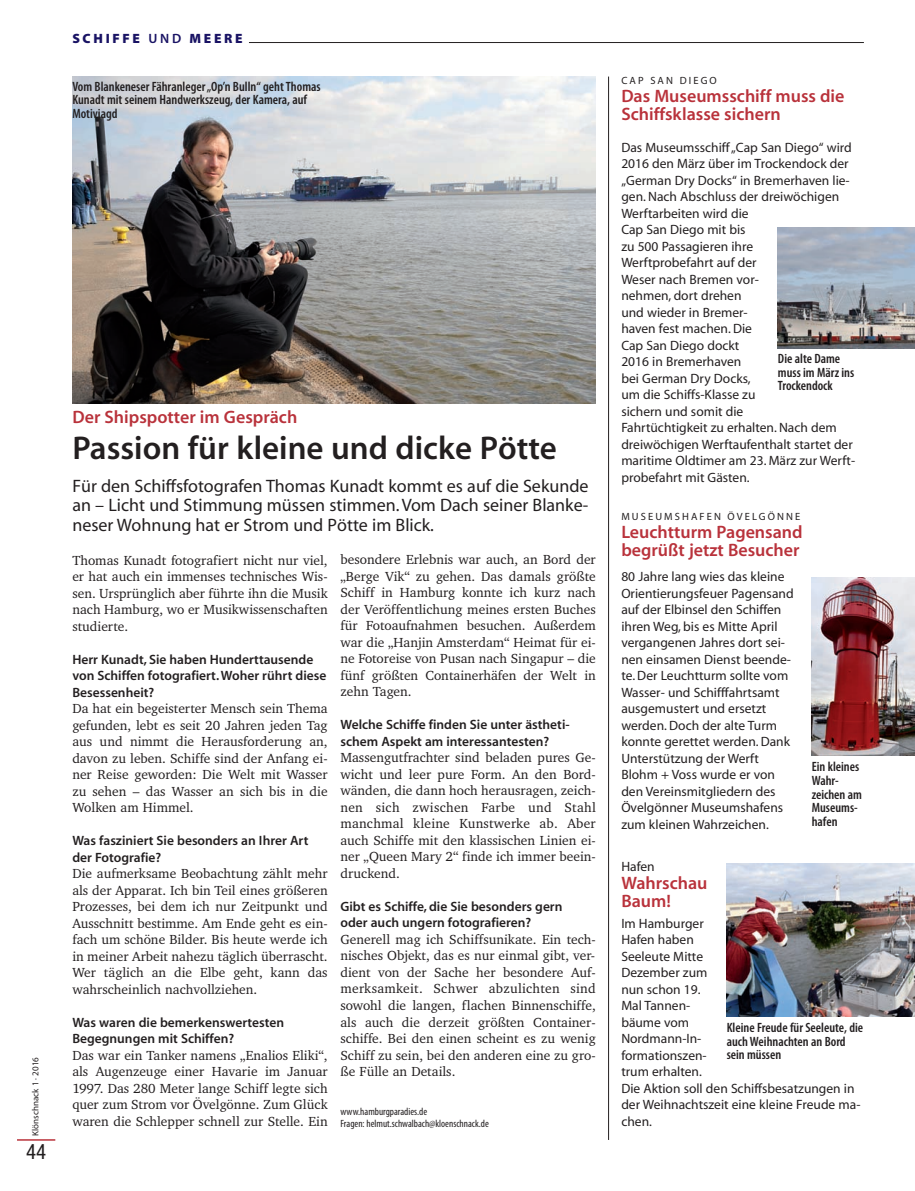
<style>
.page{position:relative;width:915px;height:1191px;background:#fff}
.page>*{position:absolute;margin:0;border:0;box-sizing:border-box;transform-origin:0 0}
.t1{font:33px "Adobe Corp ID Myriad Sb";color:#231f20}
.t2{font:condensed 21px "Helvetica Neue";color:#231f20}
.t3{font:18px/19.5px "Adobe Corp ID Myriad Rg";color:#231f20;text-align:justify}
.t4{font:18px/18px "Adobe Corp ID Myriad Sb";color:#b9323b}
.t5{font:13.5px/16.5px "Charter Itc T";color:#231f20}
.t6{font:13.5px/16.5px "Adobe Corp ID Myriad Rg";color:#231f20}
.t7{font:600 condensed 13.5px/13.5px "Myriad Pro";color:#231f20}
.t8{font:13.5px "Adobe Corp ID Myriad Bl";letter-spacing:.2em;color:#191364}
.t9{font:condensed 10.5px/12px "Myriad Pro";color:#231f20}
.t10{font:10.5px "Adobe Corp ID Myriad Rg";letter-spacing:.2em;color:#231f20}
.t11{font:9px "Adobe Corp ID Myriad Rg";color:#231f20}
.s1{font-family:"Adobe Corp ID Myriad Sb"}
</style>
<div class="page">
<hr style="left:17px;top:1139px;width:38px;height:1px;background:#b9323b">
<hr style="left:249px;top:42px;width:614px;height:1px;background:#231f20">
<hr style="left:608px;top:77px;width:1px;height:1063px;background:#231f20">
<img style="left:72px;top:77px;width:523px;height:327px">
<img style="left:726px;top:863px;width:188px;height:153px">
<img style="left:811px;top:577px;width:103px;height:178px">
<img style="left:777px;top:227px;width:137px;height:121px">
<p class="t11" style="left:32px;top:1135px;width:80px;rotate:-90deg">Klönschnack 1 · 2016</p>
<p class="t2" style="left:26px;top:1144px;width:22px">44</p>
<p class="t8" style="left:72px;top:33px;width:172px">SCHIFFE <span class="s1">UND</span> MEERE</p>
<p class="t7" style="left:72px;top:81px;width:250px">Vom Blankeneser Fähranleger „Op’n Bulln“ geht Thomas<br>Kunadt mit seinem Handwerkszeug, der Kamera, auf<br>Motivjagd</p>
<p class="t4" style="left:72px;top:409px;width:226px">Der Shipspotter im Gespräch</p>
<p class="t1" style="left:72px;top:435px;width:486px">Passion für kleine und dicke Pötte</p>
<p class="t3" style="left:72px;top:477px;width:517px">Für den Schiffsfotografen Thomas Kunadt kommt es auf die Sekunde an – Licht und Stimmung müssen stimmen. Vom Dach seiner Blanke&shy;neser Wohnung hat er Strom und Pötte im Blick.</p>
<p class="t5" style="left:72px;top:553px;width:257px;text-align:justify">Thomas Kunadt fotografiert nicht nur viel, er hat auch ein immenses technisches Wis&shy;sen. Ursprünglich aber führte ihn die Musik nach Hamburg, wo er Musikwissenschaften studierte.</p>
<p class="t5" style="left:72px;top:652px;width:257px"><span class="s1">Herr Kunadt, Sie haben Hunderttausende von Schiffen fotografiert. Woher rührt diese Besessenheit?<br></span>Da hat ein begeisterter Mensch sein Thema gefunden, lebt es seit 20 Jahren jeden Tag aus und nimmt die Herausforderung an, davon zu leben. Schiffe sind der Anfang ei&shy;ner Reise geworden: Die Welt mit Wasser zu sehen – das Wasser an sich bis in die Wolken am Himmel.</p>
<p class="t5" style="left:72px;top:833px;width:257px"><span class="s1">Was fasziniert Sie besonders an Ihrer Art der Fotografie?<br></span>Die aufmerksame Beobachtung zählt mehr als der Apparat. Ich bin Teil eines größeren Prozesses, bei dem ich nur Zeitpunkt und Ausschnitt bestimme. Am Ende geht es ein&shy;fach um schöne Bilder. Bis heute werde ich in meiner Arbeit nahezu täglich überrascht.<br>Wer täglich an die Elbe geht, kann das wahrscheinlich nachvollziehen.</p>
<p class="t5" style="left:72px;top:1014px;width:257px"><span class="s1">Was waren die bemerkenswertesten Begegnungen mit Schiffen?<br></span>Das war ein Tanker namens „Enalios Eliki“, als Augenzeuge einer Havarie im Januar 1997. Das 280 Meter lange Schiff legte sich quer zum Strom vor Övelgönne. Zum Glück waren die Schlepper schnell zur Stelle. Ein</p>
<p class="t5" style="left:340px;top:552px;width:257px;text-align:justify">besondere Erlebnis war auch, an Bord der „Berge Vik“ zu gehen. Das damals größte Schiff in Hamburg konnte ich kurz nach der Veröffentlichung meines ersten Buches für Fotoaufnahmen besuchen. Außerdem war die „Hanjin Amsterdam“ Heimat für ei&shy;ne Fotoreise von Pusan nach Singapur – die fünf größten Containerhäfen der Welt in zehn Tagen.</p>
<p class="t5" style="left:340px;top:717px;width:257px"><span class="s1">Welche Schiffe finden Sie unter ästheti&shy;schem Aspekt am interessantesten?<br></span>Massengutfrachter sind beladen pures Ge&shy;wicht und leer pure Form. An den Bord&shy;wänden, die dann hoch herausragen, zeich&shy;nen sich zwischen Farbe und Stahl manchmal kleine Kunstwerke ab. Aber auch Schiffe mit den klassischen Linien ei&shy;ner „Queen Mary 2“ finde ich immer beein&shy;druckend.</p>
<p class="t5" style="left:340px;top:899px;width:257px"><span class="s1">Gibt es Schiffe, die Sie besonders gern<br>oder auch ungern fotografieren?<br></span>Generell mag ich Schiffsunikate. Ein tech&shy;nisches Objekt, das es nur einmal gibt, ver&shy;dient von der Sache her besondere Auf&shy;merksamkeit. Schwer abzulichten sind sowohl die langen, flachen Binnenschiffe, als auch die derzeit größten Container&shy;schiffe. Bei den einen scheint es zu wenig Schiff zu sein, bei den anderen eine zu gro&shy;ße Fülle an Details.</p>
<p class="t9" style="left:340px;top:1106px;width:150px">www.hamburgparadies.de<br>Fragen: helmut.schwalbach@kloenschnack.de</p>
<p class="t10" style="left:621px;top:76px;width:97px">CAP SAN DIEGO</p>
<p class="t4" style="left:621px;top:88px;width:225px">Das Museumsschiff muss die<br>Schiffsklasse sichern</p>
<p class="t6" style="left:621px;top:140px;width:235px">Das Museumsschiff „Cap San Diego“ wird<br>2016 den März über im Trockendock der „German Dry Docks“ in Bremerhaven lie&shy;gen. Nach Abschluss der dreiwöchigen<br>Werftarbeiten wird die<br>Cap San Diego mit bis<br>zu 500 Passagieren ihre<br>Werftprobefahrt auf der<br>Weser nach Bremen vor-<br>nehmen, dort drehen<br>und wieder in Bremer-<br>haven fest machen. Die<br>Cap San Diego dockt<br>2016 in Bremerhaven<br>bei German Dry Docks,<br>um die Schiffs-Klasse zu<br>sichern und somit die<br>Fahrtüchtigkeit zu erhalten. Nach dem dreiwöchigen Werftaufenthalt startet der maritime Oldtimer am 23. März zur Werft&shy;probefahrt mit Gästen.</p>
<p class="t10" style="left:621px;top:512px;width:180px">MUSEUMSHAFEN ÖVELGÖNNE</p>
<p class="t4" style="left:621px;top:524px;width:183px">Leuchtturm Pagensand begrüßt jetzt Besucher</p>
<p class="t6" style="left:621px;top:569px;width:174px">80 Jahre lang wies das kleine<br>Orientierungsfeuer Pagensand auf der Elbinsel den Schiffen ihren Weg, bis es Mitte April vergangenen Jahres dort sei&shy;nen einsamen Dienst beende&shy;te. Der Leuchtturm sollte vom<br>Wasser- und Schifffahrtsamt ausgemustert und ersetzt werden. Doch der alte Turm konnte gerettet werden. Dank<br>Unterstützung der Werft<br>Blohm + Voss wurde er von den Vereinsmitgliedern des<br>Övelgönner Museumshafens zum kleinen Wahrzeichen.</p>
<p class="t6" style="left:621px;top:859px;width:35px">Hafen</p>
<p class="t4" style="left:621px;top:875px;width:88px">Wahrschau<br>Baum!</p>
<p class="t6" style="left:621px;top:916px;width:240px">Im Hamburger<br>Hafen haben<br>Seeleute Mitte<br>Dezember zum<br>nun schon 19.<br>Mal Tannen-<br>bäume vom<br>Nordmann-In-<br>formationszen-<br>trum erhalten.<br>Die Aktion soll den Schiffsbesatzungen in der Weihnachtszeit eine kleine Freude ma&shy;chen.</p>
<p class="t7" style="left:777px;top:353px;width:78px">Die alte Dame muss im März ins<br>Trockendock</p>
<p class="t7" style="left:811px;top:761px;width:52px">Ein kleines<br>Wahr - zeichen am<br>Museums&shy;hafen</p>
<p class="t7" style="left:726px;top:1022px;width:138px">Kleine Freude für Seeleute, die auch Weihnachten an Bord sein müssen</p>
</div>
